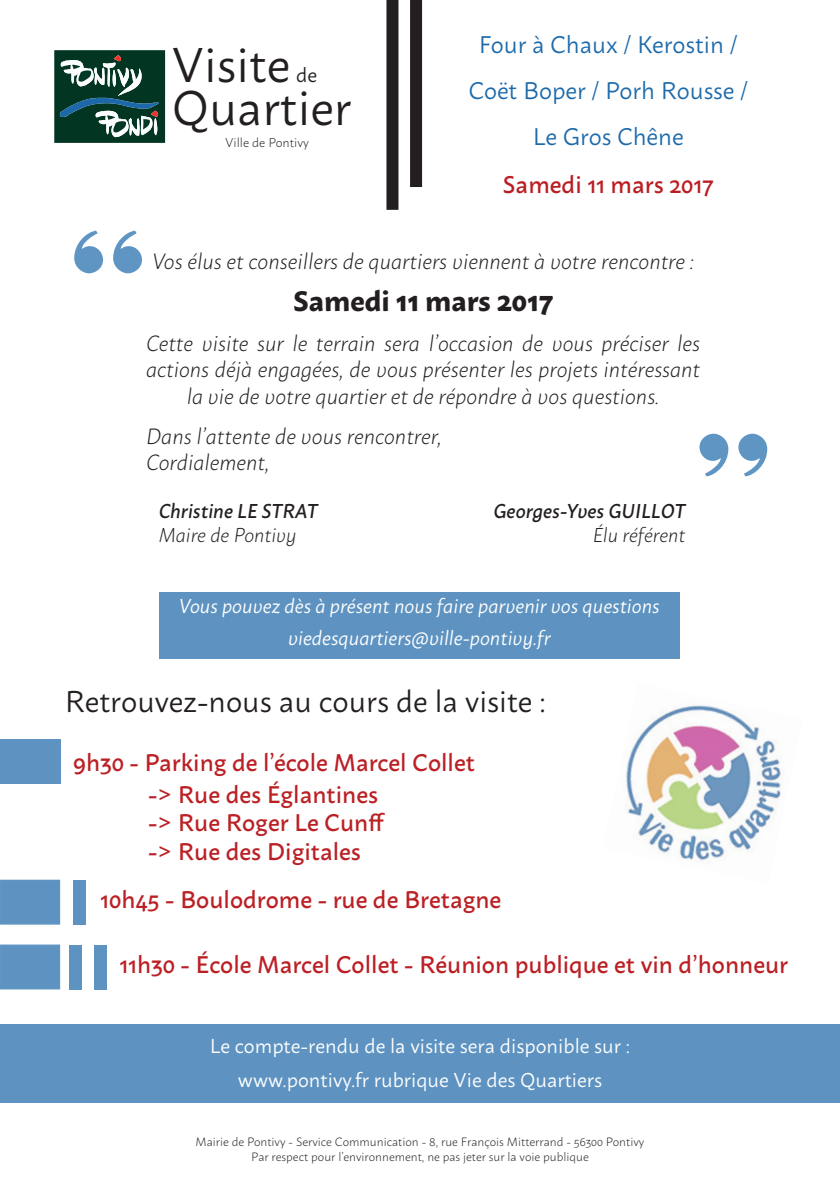
<style>
.page{position:relative;width:840px;height:1191px;background:#fff}
.page>*{position:absolute;margin:0;border:0;box-sizing:border-box;transform-origin:0 0}
.t1{font:48.6px/42.8px "Macho";color:#231f20}
.t2{font:30px "Macho";color:#231f20}
.t3{font:700 28px "Macho";color:#231f20}
.t4{font:500 24px/28.8px "Macho";color:#bb2025}
.t5{font:24px/46px "Macho";color:#1d6aab;text-align:center}
.t6{font:500 24px "Macho";color:#bb1d22}
.t7{font:italic 300 22px/26.4px "Macho";color:#231f20;text-align:center}
.t8{font:italic 20px/32px "Macho";color:#fff;text-align:center}
.t9{font:20px/34px "Macho";color:#fff;text-align:center}
.t10{font:italic 500 20px "Macho";color:#231f20}
.t11{font:italic 300 20px "Macho";color:#231f20}
.t12{font:20px "Macho";color:#231f20}
.t13{font:300 12.6px "Macho";color:#231f20}
.t14{font:300 12px/14.4px "Macho";color:#231f20;text-align:center}
</style>
<div class="page">
<div style="left:386px;top:0;width:12px;height:210px;background:#231f20"></div>
<div style="left:410px;top:0;width:12px;height:187px;background:#231f20"></div>
<svg style="left:74px;top:231px;width:68px;height:42px"></svg>
<svg style="left:699px;top:434px;width:67px;height:42px"></svg>
<div style="left:0;top:739px;width:60px;height:45px;background:#5e93c1"></div>
<div style="left:0;top:879px;width:60px;height:45px;background:#5e93c1"></div>
<div style="left:73px;top:879px;width:12px;height:45px;background:#5e93c1"></div>
<svg style="left:54px;top:50px;width:112px;height:93px;background:#2d594e"></svg>
<div style="left:0;top:1024px;width:839px;height:78px;background:#5e93c1"></div>
<img style="left:626px;top:705px;width:155px;height:156px">
<div style="left:159px;top:592px;width:520px;height:66px;background:#5e93c1"></div>
<div style="left:0;top:944px;width:60px;height:45px;background:#5e93c1"></div>
<div style="left:69px;top:944px;width:12px;height:45px;background:#5e93c1"></div>
<div style="left:94px;top:944px;width:12px;height:45px;background:#5e93c1"></div>
<h1 class="t1" style="left:172px;top:39px;width:181px">Visite<br>Quartier</h1>
<p class="t12" style="left:296px;top:58px;width:22px">de</p>
<p class="t13" style="left:225px;top:132px;width:85px">Ville de Pontivy</p>
<p class="t5" style="left:468px;top:19px;width:281px">Four à Chaux / Kerostin /<br>Coët Boper / Porh Rousse /<br>Le Gros Chêne</p>
<p class="t6" style="left:502px;top:163px;width:212px">Samedi 11 mars 2017</p>
<p class="t7" style="left:152px;top:246px;width:543px">Vos élus et conseillers de quartiers viennent à votre rencontre :</p>
<p class="t3" style="left:293px;top:276px;width:262px">Samedi 11 mars 2017</p>
<p class="t7" style="left:146px;top:328px;width:555px">Cette visite sur le terrain sera l’occasion de vous préciser les actions déjà engagées, de vous présenter les projets intéressant la vie de votre quartier et de répondre à vos questions.</p>
<p class="t7" style="left:146px;top:421px;width:297px;text-align:left">Dans l’attente de vous rencontrer,<br>Cordialement,</p>
<p class="t10" style="left:159px;top:494px;width:160px">Christine LE STRAT</p>
<p class="t11" style="left:159px;top:518px;width:139px">Maire de Pontivy</p>
<p class="t10" style="left:493px;top:494px;width:193px">Georges-Yves GUILLOT</p>
<p class="t11" style="left:592px;top:518px;width:94px">Élu référent</p>
<p class="t8" style="left:179px;top:588px;width:482px">Vous pouvez dès à présent nous faire parvenir vos questions viedesquartiers@ville-pontivy.fr</p>
<h2 class="t2" style="left:65px;top:675px;width:482px">Retrouvez-nous au cours de la visite :</h2>
<p class="t4" style="left:73px;top:745px;width:403px">9h30 - Parking de l’école Marcel Collet</p>
<p class="t4" style="left:148px;top:777px;width:238px">-&gt; Rue des Églantines -&gt; Rue Roger Le Cunff -&gt; Rue des Digitales</p>
<p class="t4" style="left:100px;top:882px;width:402px">10h45 - Boulodrome - rue de Bretagne</p>
<p class="t4" style="left:119px;top:947px;width:670px">11h30 - École Marcel Collet - Réunion publique et vin d’honneur</p>
<p class="t9" style="left:210px;top:1027px;width:421px">Le compte-rendu de la visite sera disponible sur : www.pontivy.fr rubrique Vie des Quartiers</p>
<p class="t14" style="left:195px;top:1133px;width:450px">Mairie de Pontivy - Service Communication - 8, rue François Mitterrand - 56300 Pontivy<br>Par respect pour l’environnement, ne pas jeter sur la voie publique</p>
</div>
